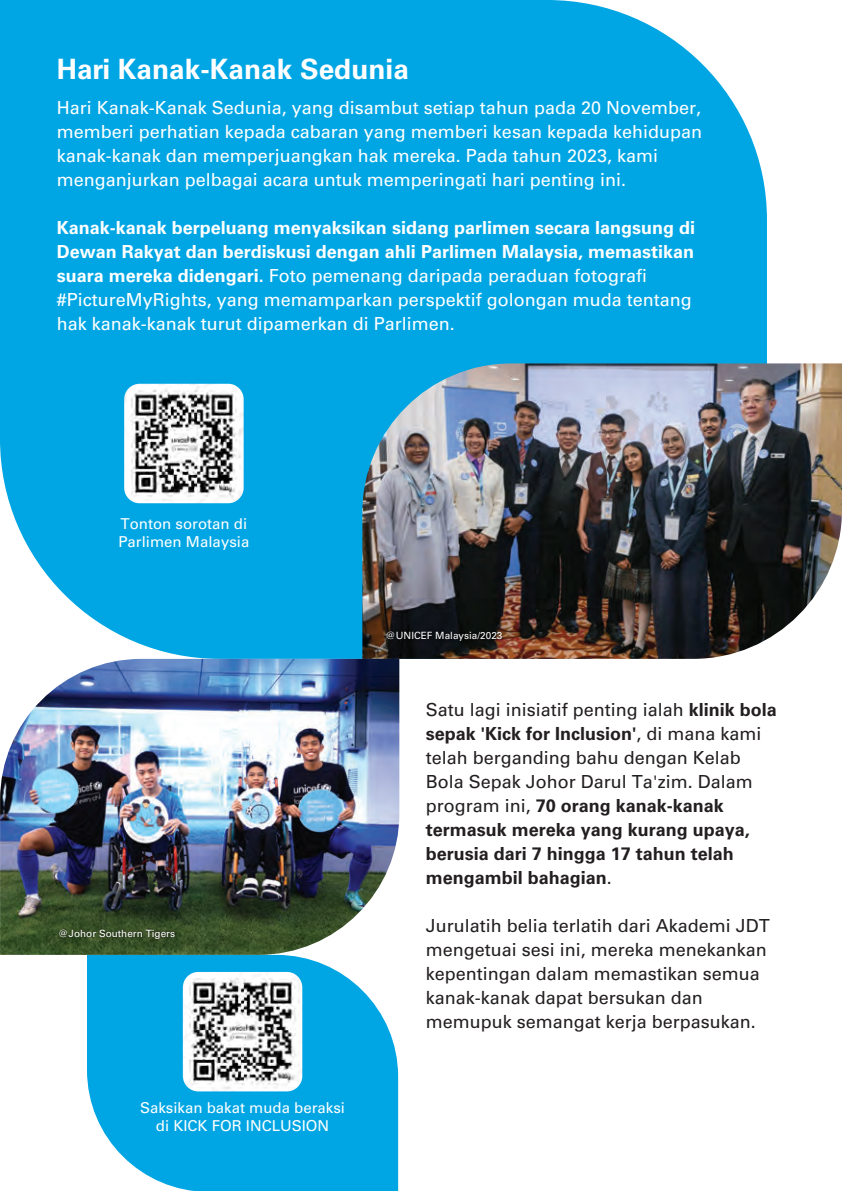
<style>
.page{position:relative;width:842px;height:1191px;background:#fff}
.page>*{position:absolute;margin:0;border:0;box-sizing:border-box;transform-origin:0 0}
.t1{font:700 28px "Univers LT Pro 65";color:#fff}
.t2{font:18px/24px "Univers LT Pro 55 Roman";color:#fff}
.t3{font:18px/24px "Univers LT Pro 55 Roman";color:#231f20}
.t4{font:700 18px/24px "Univers LT Pro 65";color:#231f20}
.t5{font:700 18px/24px "Univers LT Pro 65";color:#fff}
.t6{font:15px/18px "Univers LT Pro 55 Roman";color:#fff}
.t7{font:10px "Univers LT Pro 55 Roman";color:#fff}
.s1{font-family:"Univers LT Pro 65";font-weight:700}
.s2{font-family:"Univers LT Pro 55 Roman";font-weight:400}
</style>
<div class="page">
<svg style="left:87px;top:955px;width:311px;height:236px;background:#1bafe6"></svg>
<div style="left:0;top:0;width:767px;height:659px;background:#00a6e4"></div>
<img style="left:0;top:174px;width:1px;height:233px">
<img style="left:362px;top:363px;width:480px;height:296px">
<img style="left:382px;top:627px;width:125px;height:19px">
<img style="left:0;top:659px;width:399px;height:296px">
<img style="left:55px;top:924px;width:124px;height:20px">
<img style="left:124px;top:384px;width:120px;height:119px">
<img style="left:183px;top:972px;width:119px;height:119px">
<h1 class="t1" style="left:57px;top:53px;width:354px">Hari Kanak-Kanak Sedunia</h1>
<p class="t2" style="left:57px;top:95px;width:647px">Hari Kanak-Kanak Sedunia, yang disambut setiap tahun pada 20 November, memberi perhatian kepada cabaran yang memberi kesan kepada kehidupan kanak-kanak dan memperjuangkan hak mereka. Pada tahun 2023, kami menganjurkan pelbagai acara untuk memperingati hari penting ini.</p>
<p class="t5" style="left:57px;top:216px;width:640px">Kanak-kanak berpeluang menyaksikan sidang parlimen secara langsung di<br>Dewan Rakyat dan berdiskusi dengan ahli Parlimen Malaysia, memastikan</p>
<p class="t2" style="left:57px;top:263px;width:637px"><span class="s1">suara mereka didengari.</span> Foto pemenang daripada peraduan fotografi #PictureMyRights, yang memamparkan perspektif golongan muda tentang hak kanak-kanak turut dipamerkan di Parlimen.</p>
<p class="t6" style="left:118px;top:515px;width:132px">Tonton sorotan di<br>Parlimen Malaysia</p>
<p class="t7" style="left:58px;top:927px;width:118px">@Johor Southern Tigers</p>
<p class="t6" style="left:140px;top:1098px;width:207px;text-align:center">Saksikan bakat muda beraksi di KICK FOR INCLUSION</p>
<p class="t7" style="left:386px;top:630px;width:118px">@UNICEF Malaysia/2023</p>
<p class="t3" style="left:426px;top:698px;width:353px">Satu lagi inisiatif penting ialah <span class="s1">klinik bola</span></p>
<p class="t4" style="left:426px;top:722px;width:337px">sepak 'Kick for Inclusion'<span class="s2">, di mana kami</span></p>
<p class="t3" style="left:426px;top:746px;width:329px">telah berganding bahu dengan Kelab<br>Bola Sepak Johor Darul Ta'zim. Dalam</p>
<p class="t4" style="left:426px;top:794px;width:326px"><span class="s2">program ini,</span> 70 orang kanak-kanak termasuk mereka yang kurang upaya, berusia dari 7 hingga 17 tahun telah mengambil bahagian<span class="s2">.</span></p>
<p class="t3" style="left:426px;top:914px;width:346px">Jurulatih belia terlatih dari Akademi JDT mengetuai sesi ini, mereka menekankan kepentingan dalam memastikan semua kanak-kanak dapat bersukan dan memupuk semangat kerja berpasukan.</p>
</div>
